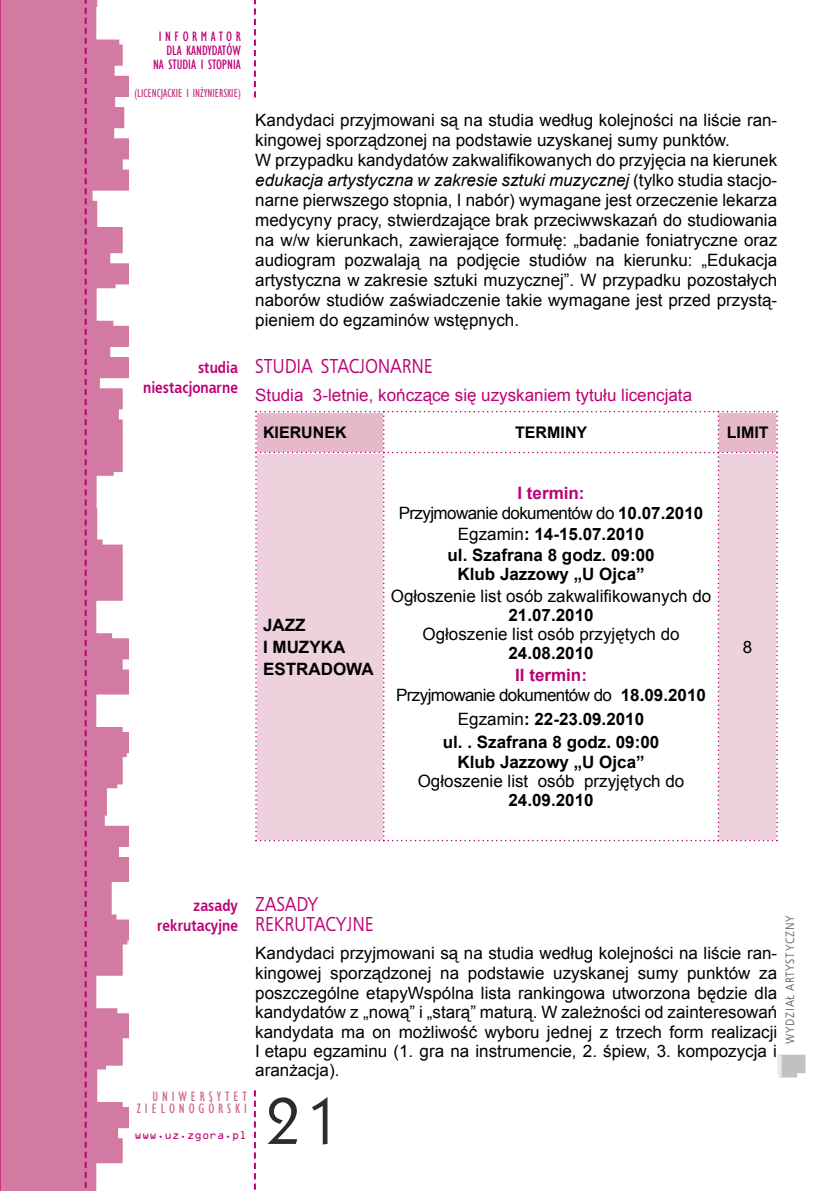
<style>
.page{position:relative;width:834px;height:1191px;background:#fff}
.page>*{position:absolute;margin:0;border:0;box-sizing:border-box;transform-origin:0 0}
.t1{font:72px "Geometric 231 BT Roman C";color:#2c2c2c}
.t2{font:20px/20.6px "EFN Bureau OT";color:#bc0075}
.t3{font:17px/20px "Arial";color:#000}
.t4{font:700 17px/22px "Arial";color:#000;text-align:center}
.t5{font:17px/19.2px "Arial";letter-spacing:-.035em;color:#000;text-align:center}
.t6{font:17px "Arial";color:#bc0075}
.t7{font:700 16px/20px "EFN Bureau OT";color:#bc0075;text-align:right}
.t8{font:700 16px "Arial";color:#000}
.t9{font:condensed 14px/14px "Gill Sans";color:#bc0075;text-align:right}
.t10{font:condensed 14px/12px "Gill Sans";letter-spacing:.28em;color:#cc6695;text-align:right}
.t11{font:condensed 12px "Gill Sans";color:#c33c84}
.t12{font:12px "EFN Bureau OT";letter-spacing:.08em;color:#636363}
.t13{font:12px "OCRA Extended";letter-spacing:.02em;color:#bc0075}
.s1{font-style:italic}
.s2{font-weight:700;color:#bc0075}
.s3{font-weight:700}
.s4{font-weight:400}
</style>
<div class="page">
<svg style="left:254px;top:0;width:2px;height:97px"></svg>
<svg style="left:254px;top:1090px;width:2px;height:100px"></svg>
<svg style="left:1px;top:0;width:128px;height:1191px;background:#d688ab"></svg>
<hr style="left:0;top:0;width:1px;height:1191px;background:#c33782">
<svg style="left:85px;top:0;width:2px;height:1191px;background:#c63c8a"></svg>
<svg style="left:777px;top:1054px;width:28px;height:23px"></svg>
<svg style="left:255px;top:411px;width:522px;height:430px"></svg>
<p class="t9" style="left:153px;top:29px;width:89px">INFORMATOR<br>DLA KANDYDATÓW<br>NA STUDIA I STOPNIA</p>
<p class="t11" style="left:134px;top:86px;width:108px">(LICENCJACKIE I INŻYNIERSKIE)</p>
<p class="t7" style="left:143px;top:357px;width:96px">studia niestacjonarne</p>
<p class="t3" style="left:255px;top:110px;width:523px">Kandydaci przyjmowani są na studia według kolejności na liście ran&shy;kingowej sporządzonej na podstawie uzyskanej sumy punktów.<br>W przypadku kandydatów zakwalifikowanych do przyjęcia na kierunek <span class="s1">edukacja artystyczna w zakresie sztuki muzycznej</span> (tylko studia stacjo&shy;narne pierwszego stopnia, I nabór) wymagane jest orzeczenie lekarza medycyny pracy, stwierdzające brak przeciwwskazań do studiowania na w/w kierunkach, zawierające formułę: „badanie foniatryczne oraz audiogram pozwalają na podjęcie studiów na kierunku: „Edukacja artystyczna w zakresie sztuki muzycznej”. W przypadku pozostałych naborów studiów zaświadczenie takie wymagane jest przed przystą&shy;pieniem do egzaminów wstępnych.</p>
<p class="t2" style="left:255px;top:356px;width:179px">STUDIA STACJONARNE</p>
<p class="t6" style="left:255px;top:384px;width:438px">Studia 3-letnie, kończące się uzyskaniem tytułu licencjata</p>
<p class="t8" style="left:263px;top:422px;width:85px">KIERUNEK</p>
<p class="t8" style="left:515px;top:422px;width:74px">TERMINY</p>
<p class="t8" style="left:726px;top:422px;width:43px">LIMIT</p>
<p class="t4" style="left:263px;top:614px;width:112px;text-align:left">JAZZ<br>I MUZYKA<br>ESTRADOWA</p>
<p class="t5" style="left:399px;top:484px;width:306px"><span class="s2">I termin:<br></span>Przyjmowanie dokumentów do <span class="s3">10.07.2010</span></p>
<p class="t4" style="left:447px;top:524px;width:208px;line-height:21.2px"><span class="s4">Egzamin</span>: 14-15.07.2010 ul. Szafrana 8 godz. 09:00</p>
<p class="t4" style="left:457px;top:564px;width:189px">Klub Jazzowy „U Ojca”</p>
<p class="t3" style="left:391px;top:586px;width:322px">Ogłoszenie list osób zakwalifikowanych do</p>
<p class="t4" style="left:508px;top:604px;width:87px">21.07.2010</p>
<p class="t3" style="left:422px;top:624px;width:259px">Ogłoszenie list osób przyjętych do</p>
<p class="t4" style="left:508px;top:643px;width:87px">24.08.2010</p>
<p class="t5" style="left:396px;top:665px;width:311px;line-height:20px"><span class="s2">II termin:<br></span>Przyjmowanie dokumentów do <span class="s3">18.09.2010</span></p>
<p class="t4" style="left:442px;top:708px;width:218px;line-height:23.2px"><span class="s4">Egzamin</span>: 22-23.09.2010<br>ul. . Szafrana 8 godz. 09:00</p>
<p class="t4" style="left:457px;top:751px;width:189px">Klub Jazzowy „U Ojca”</p>
<p class="t3" style="left:417px;top:771px;width:268px">Ogłoszenie list osób przyjętych do</p>
<p class="t4" style="left:508px;top:789px;width:87px">24.09.2010</p>
<p class="t3" style="left:742px;top:637px;width:11px">8</p>
<p class="t7" style="left:157px;top:895px;width:82px">zasady rekrutacyjne</p>
<p class="t10" style="left:137px;top:1090px;width:111px">UNIWERSYTET<br>ZIELONOGÓRSKI</p>
<p class="t13" style="left:135px;top:1128px;width:114px">www.uz.zgora.pl</p>
<p class="t2" style="left:255px;top:894px;width:120px">ZASADY<br>REKRUTACYJNE</p>
<p class="t3" style="left:255px;top:943px;width:523px;line-height:19.4px;text-align:justify">Kandydaci przyjmowani są na studia według kolejności na liście ran&shy;kingowej sporządzonej na podstawie uzyskanej sumy punktów za poszczególne etapyWspólna lista rankingowa utworzona będzie dla kandydatów z „nową” i „starą” maturą. W zależności od zainteresowań kandydata ma on możliwość wyboru jednej z trzech form realizacji I etapu egzaminu (1. gra na instrumencie, 2. śpiew, 3. kompozycja i aranżacja).</p>
<h1 class="t1" style="left:263px;top:1072px;width:82px">21</h1>
<p class="t12" style="left:782px;top:1044px;width:131px;rotate:-90deg">WYDZIAŁ ARTYSTYCZNY</p>
</div>
